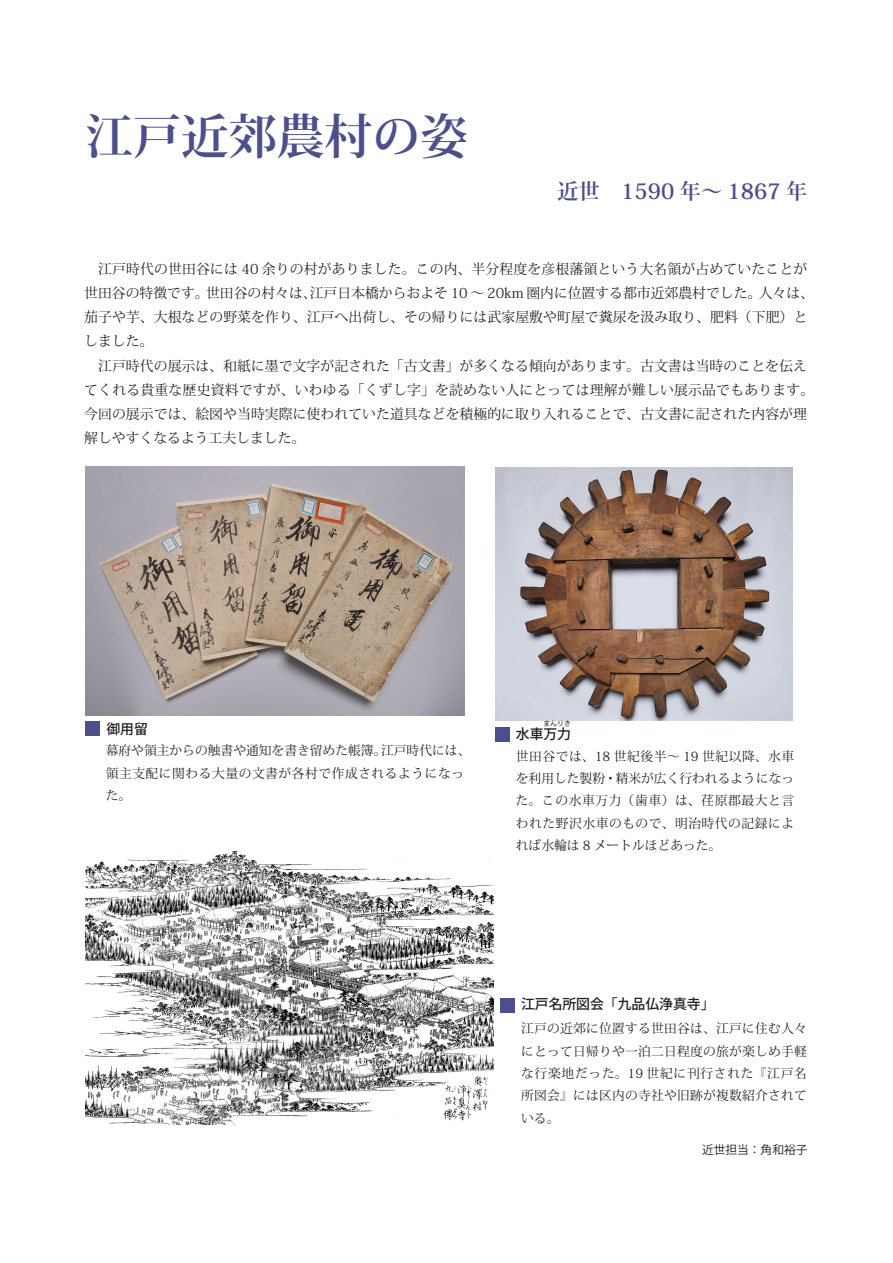
<style>
.page{position:relative;width:893px;height:1263px;background:#fff}
.page>*{position:absolute;margin:0;border:0;box-sizing:border-box;transform-origin:0 0}
.t1{font:700 47.85px "Koz Min Pr 6 N";color:#4d4f8b}
.t2{font:700 21.3px "Koz Min Pr 6 N";color:#4d4f8b}
.t3{font:13.8px/24.2px "Koz Min Pr 6 N";letter-spacing:.005em;color:#231f20}
.t4{font:500 13.8px "Koz Go Pr 6 N";color:#231f20}
.t5{font:12.75px/22.4px "Koz Min Pr 6 N";letter-spacing:.04em;color:#231f20;text-align:justify}
.t6{font:11.7px "Koz Go Pr 6 N";color:#231f20}
.t7{font:500 6.9px "Koz Go Pr 6 N";color:#231f20}
</style>
<div class="page">
<img style="left:86px;top:851px;width:408px;height:274px">
<img style="left:86px;top:466px;width:378px;height:249px">
<div style="left:86px;top:721px;width:14px;height:15px;background:#4d4f8b"></div>
<img style="left:495px;top:467px;width:297px;height:253px">
<div style="left:495px;top:727px;width:14px;height:14px;background:#4d4f8b"></div>
<div style="left:500px;top:998px;width:15px;height:15px;background:#4d4f8b"></div>
<p class="t1" style="left:85px;top:109px;width:384px">江戸近郊農村の姿</p>
<p class="t2" style="left:557px;top:179px;width:252px">近世　1590 年～ 1867 年</p>
<p class="t3" style="left:84px;top:257px;width:731px">　江戸時代の世田谷には 40 余りの村がありました。この内、半分程度を彦根藩領という大名領が占めていたことが世田谷の特徴です。世田谷の村々は、江戸日本橋からおよそ 10 ～ 20km 圏内に位置する都市近郊農村でした。人々は、茄子や芋、大根などの野菜を作り、江戸へ出荷し、その帰りには武家屋敷や町屋で糞尿を汲み取り、肥料（下肥）としました。</p>
<p class="t3" style="left:84px;top:354px;width:731px">　江戸時代の展示は、和紙に墨で文字が記された「古文書」が多くなる傾向があります。古文書は当時のことを伝えてくれる貴重な歴史資料ですが、いわゆる「くずし字」を読めない人にとっては理解が難しい展示品でもあります。今回の展示では、絵図や当時実際に使われていた道具などを積極的に取り入れることで、古文書に記された内容が理解しやすくなるよう工夫しました。</p>
<p class="t4" style="left:106px;top:721px;width:43px">御用留</p>
<p class="t5" style="left:106px;top:740px;width:366px;text-align:left">幕府や領主からの触書や通知を書き留めた帳簿。江戸時代には、領主支配に関わる大量の文書が各村で作成されるようになった。</p>
<p class="t7" style="left:543px;top:720px;width:29px">まんりき</p>
<p class="t5" style="left:516px;top:745px;width:280px">世田谷では、18 世紀後半～ 19 世紀以降、水車を利用した製粉・精米が広く行われるようになった。この水車万力（歯車）は、荏原郡最大と言われた野沢水車のもので、明治時代の記録によれば水輪は 8 メートルほどあった。</p>
<p class="t4" style="left:516px;top:726px;width:57px">水車万力</p>
<p class="t4" style="left:521px;top:997px;width:195px">江戸名所図会「九品仏浄真寺」</p>
<p class="t5" style="left:521px;top:1018px;width:287px">江戸の近郊に位置する世田谷は、江戸に住む人々にとって日帰りや一泊二日程度の旅が楽しめ手軽な行楽地だった。19 世紀に刊行された『江戸名所図会』には区内の寺社や旧跡が複数紹介されている。</p>
<p class="t6" style="left:702px;top:1143px;width:107px">近世担当：角和裕子</p>
</div>
